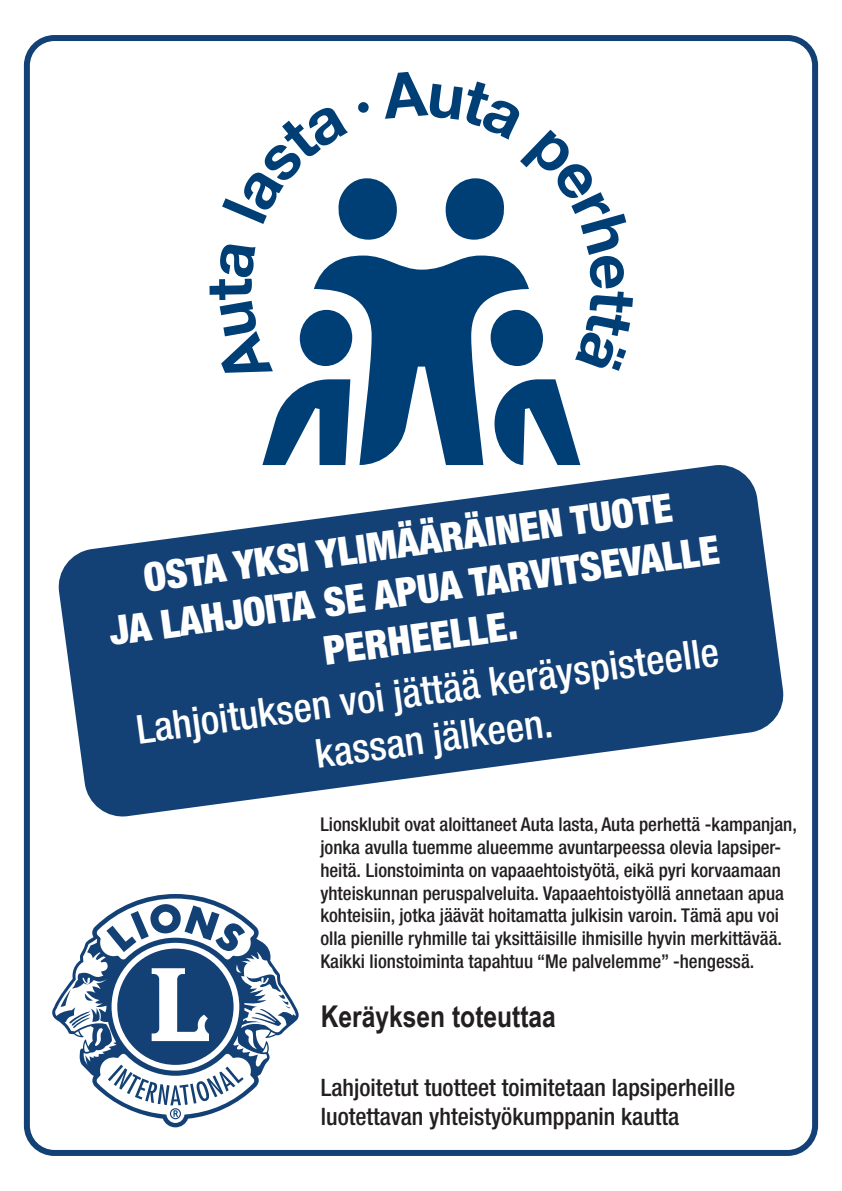
<style>
.page{position:relative;width:842px;height:1191px;background:#fff}
.page>*{position:absolute;margin:0;border:0;box-sizing:border-box;transform-origin:0 0}
.t1{font:900 condensed 40px/48px "Helvetica Neue";color:#fff;text-align:center}
.t2{font:500 condensed 40px/48px "Helvetica Neue";color:#fff;text-align:center}
.t3{font:700 30px "Arial Narrow";color:#231f20}
.t4{font:500 condensed 24px/28.8px "Helvetica Neue";color:#231f20}
.t5{font:500 condensed 19px/22.8px "Helvetica Neue";color:#231f20}
</style>
<div class="page">
<svg style="left:263px;top:381px;width:51px;height:81px"></svg>
<svg style="left:209px;top:72px;width:424px;height:301px"></svg>
<svg style="left:529px;top:379px;width:51px;height:83px"></svg>
<div style="left:490px;top:310px;width:53px;height:56px;background:#003e76;border-radius:50%"></div>
<div style="left:299px;top:310px;width:53px;height:56px;background:#003e76;border-radius:50%"></div>
<svg style="left:314px;top:255px;width:215px;height:207px;fill:#003e76"></svg>
<div style="left:24px;top:35px;width:794px;height:1121px;border:6px solid #134175;border-radius:28px"></div>
<svg style="left:52px;top:894px;width:247px;height:233px"></svg>
<svg style="left:58px;top:462px;width:726px;height:355px;fill:#134175"></svg>
<h1 class="t1" style="left:100px;top:561px;width:616px;rotate:-8deg">OSTA YKSI YLIMÄÄRÄINEN TUOTE<br>JA LAHJOITA SE APUA TARVITSEVALLE<br>PERHEELLE.</h1>
<h1 class="t2" style="left:134px;top:707px;width:588px;rotate:-8deg">Lahjoituksen voi jättää keräyspisteelle kassan jälkeen.</h1>
<p class="t5" style="left:320px;top:813px;width:478px">Lionsklubit ovat aloittaneet Auta lasta, Auta perhettä -kampanjan, jonka avulla tuemme alueemme avuntarpeessa olevia lapsiper&shy;heitä. Lionstoiminta on vapaaehtoistyötä, eikä pyri korvaamaan yhteiskunnan peruspalveluita. Vapaaehtoistyöllä annetaan apua kohteisiin, jotka jäävät hoitamatta julkisin varoin. Tämä apu voi olla pienille ryhmille tai yksittäisille ihmisille hyvin merkittävää.<br>Kaikki lionstoiminta tapahtuu “Me palvelemme” -hengessä.</p>
<h2 class="t3" style="left:321px;top:993px;width:237px">Keräyksen toteuttaa</h2>
<p class="t4" style="left:321px;top:1073px;width:416px">Lahjoitetut tuotteet toimitetaan lapsiperheille luotettavan yhteistyökumppanin kautta</p>
</div>
